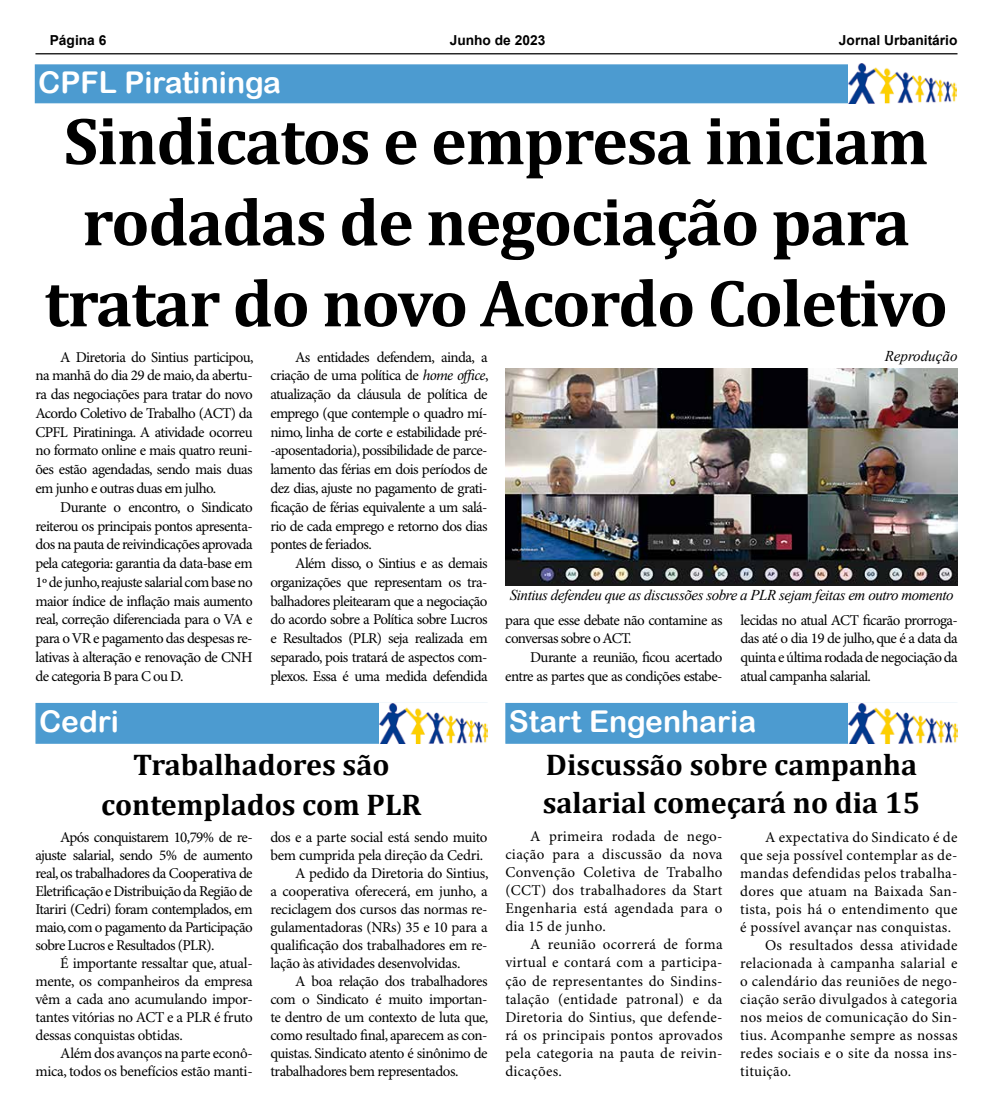
<style>
.page{position:relative;width:993px;height:1117px;background:#fff}
.page>*{position:absolute;margin:0;border:0;box-sizing:border-box;transform-origin:0 0}
.t1{font:700 67.5px/81px "Cambria";letter-spacing:-.02em;color:#000;text-align:center}
.t2{font:700 30px/40px "Cambria";color:#000;text-align:center}
.t3{font:30px "Arial Rounded MT Bold";color:#fff}
.t4{font:15px/18.8px "Minion Pro";letter-spacing:-.02em;color:#000;text-align:justify}
.t5{font:15px "Minion Pro";letter-spacing:.02em;color:#000}
.t6{font:15px "Minion Pro";letter-spacing:.015em;color:#000}
.t7{font:italic 15px "Times New Roman";letter-spacing:-.03em;color:#000}
.t8{font:15px/18.8px "Minion Pro";letter-spacing:-.04em;color:#000;text-align:right}
.t9{font:15px/18.8px "Minion Pro";letter-spacing:-.045em;color:#000}
.t10{font:italic 15px "Times New Roman";color:#000}
.t11{font:700 13.75px "Arial";color:#000}
.s1{font-style:italic}
</style>
<div class="page">
<hr style="left:35px;top:53px;width:922px;height:1px;background:#000">
<div style="left:35px;top:64px;width:921px;height:39px;background:#4c9bd0;border:1px solid #4c9bd0"></div>
<img style="left:847px;top:64px;width:109px;height:39px">
<div style="left:505px;top:702px;width:452px;height:41px;background:#4c9bd0;border:1px solid #4c9bd0"></div>
<img style="left:848px;top:703px;width:109px;height:40px">
<div style="left:35px;top:702px;width:452px;height:41px;background:#4c9bd0;border:1px solid #4c9bd0"></div>
<img style="left:379px;top:703px;width:108px;height:40px">
<img style="left:505px;top:368px;width:452px;height:217px">
<p class="t11" style="left:50px;top:31px;width:58px">Página 6</p>
<p class="t11" style="left:449px;top:31px;width:97px">Junho de 2023</p>
<p class="t11" style="left:838px;top:31px;width:120px">Jornal Urbanitário</p>
<h2 class="t3" style="left:38px;top:65px;width:244px">CPFL Piratininga</h2>
<h1 class="t1" style="left:44px;top:98px;width:904px">Sindicatos e empresa iniciam rodadas de negociação para tratar do novo Acordo Coletivo</h1>
<p class="t4" style="left:35px;top:348px;width:219px;text-indent:25px">A Diretoria do Sintius participou, na manhã do dia 29 de maio, da abertu&shy;ra das negociações para tratar do novo Acordo Coletivo de Trabalho (ACT) da CPFL Piratininga. A atividade ocorreu no formato online e mais quatro reuni&shy;ões estão agendadas, sendo mais duas em junho e outras duas em julho.</p>
<p class="t4" style="left:35px;top:498px;width:219px;text-indent:25px">Durante o encontro, o Sindicato reiterou os principais pontos apresenta&shy;dos na pauta de reivindicações aprovada pela categoria: garantia da data-base em 1º de junho, reajuste salarial com base no maior índice de inflação mais aumento real, correção diferenciada para o VA e para o VR e pagamento das despesas re&shy;lativas à alteração e renovação de CNH de categoria B para C ou D.</p>
<p class="t4" style="left:270px;top:348px;width:219px;text-indent:25px">As entidades defendem, ainda, a criação de uma política de <span class="s1">home office</span>, atualização da cláusula de política de emprego (que contemple o quadro mí&shy;nimo, linha de corte e estabilidade pré--aposentadoria), possibilidade de parce&shy;lamento das férias em dois períodos de dez dias, ajuste no pagamento de grati&shy;ficação de férias equivalente a um salá&shy;rio de cada emprego e retorno dos dias pontes de feriados.</p>
<p class="t4" style="left:270px;top:554px;width:219px;text-indent:25px">Além disso, o Sintius e as demais organizações que representam os tra&shy;balhadores pleitearam que a negociação do acordo sobre a Política sobre Lucros e Resultados (PLR) seja realizada em separado, pois tratará de aspectos com&shy;plexos. Essa é uma medida defendida</p>
<p class="t10" style="left:884px;top:346px;width:74px">Reprodução</p>
<p class="t7" style="left:509px;top:584px;width:445px">Sintius defendeu que as discussões sobre a PLR sejam feitas em outro momento</p>
<p class="t4" style="left:740px;top:611px;width:219px">lecidas no atual ACT ficarão prorroga&shy;das até o dia 19 de julho, que é a data da quinta e última rodada de negociação da atual campanha salarial.</p>
<p class="t9" style="left:505px;top:611px;width:219px">para que esse debate não contamine as conversas sobre o ACT.</p>
<p class="t8" style="left:505px;top:648px;width:219px">Durante a reunião, ficou acertado entre as partes que as condições estabe-</p>
<h2 class="t3" style="left:39px;top:703px;width:82px">Cedri</h2>
<h2 class="t3" style="left:508px;top:703px;width:249px">Start Engenharia</h2>
<h2 class="t2" style="left:542px;top:745px;width:379px;line-height:37.5px;text-align:left">Discussão sobre campanha salarial começará no dia 15</h2>
<p class="t4" style="left:505px;top:828px;width:219px;line-height:18px;text-indent:25px">A primeira rodada de nego&shy;ciação para a discussão da nova Convenção Coletiva de Trabalho (CCT) dos trabalhadores da Start Engenharia está agendada para o dia 15 de junho.</p>
<p class="t4" style="left:505px;top:936px;width:219px;line-height:18px;text-indent:25px">A reunião ocorrerá de forma virtual e contará com a participa&shy;ção de representantes do Sindins&shy;talação (entidade patronal) e da Diretoria do Sintius, que defende&shy;rá os principais pontos aprovados pela categoria na pauta de reivin&shy;dicações.</p>
<h2 class="t2" style="left:101px;top:743px;width:321px">Trabalhadores são contemplados com PLR</h2>
<p class="t4" style="left:270px;top:827px;width:219px">dos e a parte social está sendo muito</p>
<p class="t4" style="left:270px;top:845px;width:214px">bem cumprida pela direção da Cedri.</p>
<p class="t4" style="left:295px;top:863px;width:195px">A pedido da Diretoria do Sintius,</p>
<p class="t4" style="left:270px;top:881px;width:219px">a cooperativa oferecerá, em junho, a</p>
<p class="t4" style="left:270px;top:899px;width:219px">reciclagem dos cursos das normas re-</p>
<p class="t4" style="left:270px;top:917px;width:219px">gulamentadoras (NRs) 35 e 10 para a</p>
<p class="t4" style="left:270px;top:935px;width:219px">qualificação dos trabalhadores em re-</p>
<p class="t4" style="left:270px;top:953px;width:192px">lação às atividades desenvolvidas.</p>
<p class="t4" style="left:295px;top:971px;width:194px">A boa relação dos trabalhadores</p>
<p class="t4" style="left:270px;top:989px;width:219px">com o Sindicato é muito importan-</p>
<p class="t4" style="left:270px;top:1007px;width:219px">te dentro de um contexto de luta que,</p>
<p class="t4" style="left:270px;top:1025px;width:219px">como resultado final, aparecem as con-</p>
<p class="t4" style="left:270px;top:1043px;width:219px">quistas. Sindicato atento é sinônimo de</p>
<p class="t4" style="left:270px;top:1061px;width:189px">trabalhadores bem representados.</p>
<p class="t4" style="left:35px;top:828px;width:219px;line-height:18px;text-indent:25px">Após conquistarem 10,79% de re&shy;ajuste salarial, sendo 5% de aumento real, os trabalhadores da Cooperativa de Eletrificação e Distribuição da Região de Itariri (Cedri) foram contemplados, em maio, com o pagamento da Participação sobre Lucros e Resultados (PLR).</p>
<p class="t4" style="left:35px;top:954px;width:219px;line-height:18px;text-indent:25px">É importante ressaltar que, atual&shy;mente, os companheiros da empresa vêm a cada ano acumulando impor&shy;tantes vitórias no ACT e a PLR é fruto dessas conquistas obtidas.</p>
<p class="t4" style="left:35px;top:1044px;width:219px;line-height:18px;text-align:right">Além dos avanços na parte econô&shy;mica, todos os benefícios estão manti-</p>
<p class="t5" style="left:764px;top:827px;width:194px">A expectativa do Sindicato é de</p>
<p class="t5" style="left:740px;top:845px;width:219px">que seja possível contemplar as de-</p>
<p class="t5" style="left:740px;top:863px;width:219px">mandas defendidas pelos trabalha-</p>
<p class="t5" style="left:740px;top:881px;width:219px">dores que atuam na Baixada San-</p>
<p class="t6" style="left:740px;top:899px;width:219px">tista, pois há o entendimento que</p>
<p class="t6" style="left:740px;top:917px;width:212px">é possível avançar nas conquistas.</p>
<p class="t5" style="left:764px;top:935px;width:194px">Os resultados dessa atividade</p>
<p class="t5" style="left:740px;top:953px;width:219px">relacionada à campanha salarial e</p>
<p class="t5" style="left:740px;top:971px;width:219px">o calendário das reuniões de nego-</p>
<p class="t5" style="left:740px;top:989px;width:219px">ciação serão divulgados à categoria</p>
<p class="t5" style="left:740px;top:1007px;width:219px">nos meios de comunicação do Sin-</p>
<p class="t6" style="left:740px;top:1025px;width:219px">tius. Acompanhe sempre as nossas</p>
<p class="t5" style="left:740px;top:1043px;width:219px">redes sociais e o site da nossa ins-</p>
<p class="t5" style="left:740px;top:1061px;width:52px">tituição.</p>
</div>
